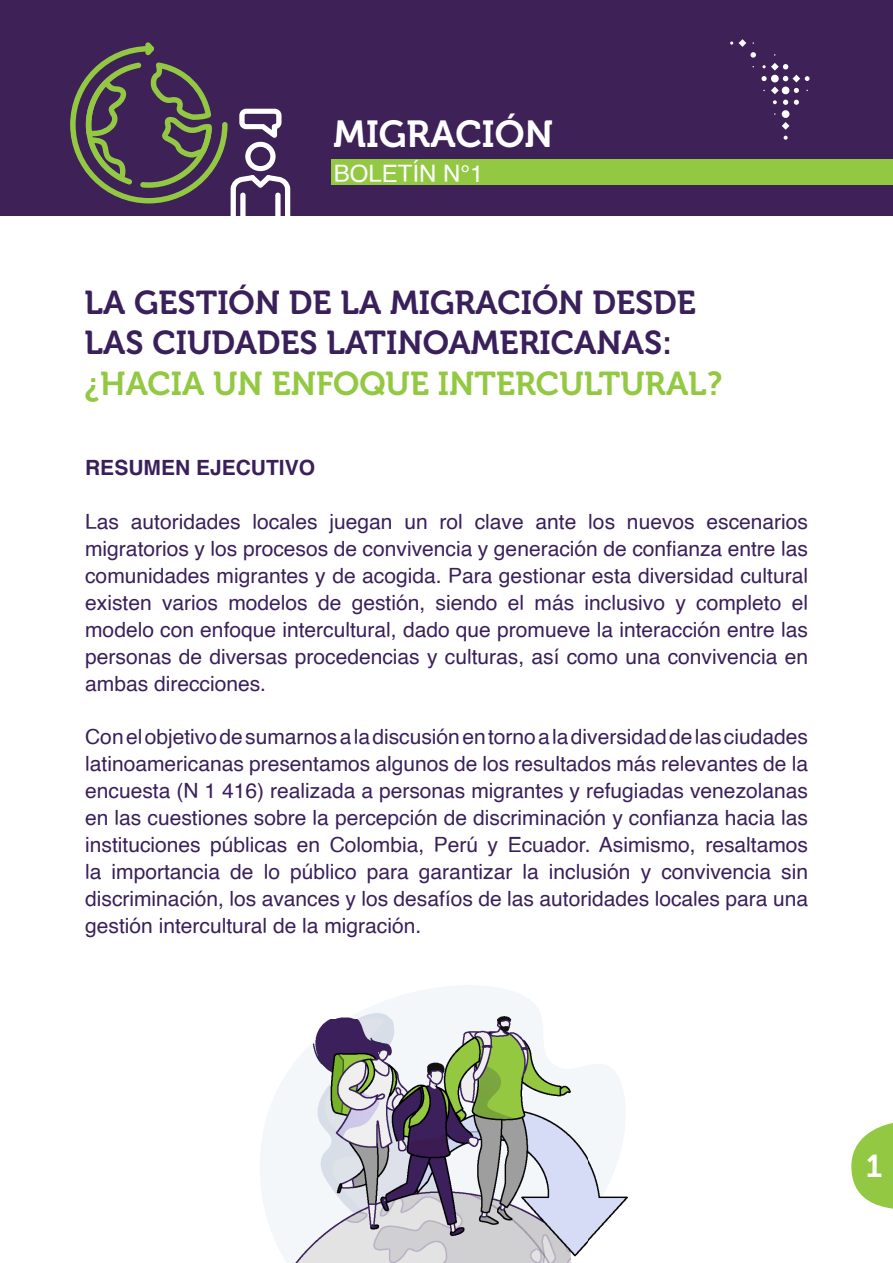
<style>
.page{position:relative;width:893px;height:1263px;background:#fff}
.page>*{position:absolute;margin:0;border:0;box-sizing:border-box;transform-origin:0 0}
.t1{font:37.5px "Museo 700";color:#fff}
.t2{font:33px "Museo 700";color:#3a205a}
.t3{font:33px "Museo 700";color:#93c842}
.t4{font:31.5px "Museo 700";color:#fff}
.t5{font:24px "Helvetica";color:#fff}
.t6{font:21px/27px "Helvetica";color:#3a205a;text-align:justify}
.t7{font:700 21px "Helvetica";color:#3a205a}
</style>
<div class="page">
<svg style="left:851px;top:1123px;width:42px;height:86px"></svg>
<div style="left:0;top:0;width:893px;height:215px;background:#3d2157"></div>
<div style="left:782px;top:110px;width:7px;height:8px;background:#fff;border-radius:50%"></div>
<svg style="left:784px;top:136px;width:4px;height:4px"></svg>
<svg style="left:773px;top:100px;width:4px;height:4px"></svg>
<svg style="left:783px;top:100px;width:5px;height:5px"></svg>
<svg style="left:794px;top:100px;width:5px;height:5px"></svg>
<svg style="left:782px;top:122px;width:7px;height:8px"></svg>
<svg style="left:739px;top:39px;width:71px;height:55px"></svg>
<svg style="left:70px;top:42px;width:220px;height:174px"></svg>
<div style="left:332px;top:159px;width:561px;height:26px;background:#93c842"></div>
<img style="left:260px;top:1018px;width:368px;height:245px">
<img style="left:338px;top:985px;width:204px;height:33px">
<p class="t1" style="left:333px;top:113px;width:221px">MIGRACIÓN</p>
<p class="t5" style="left:334px;top:155px;width:151px">BOLETÍN N°1</p>
<p class="t2" style="left:85px;top:284px;width:613px">LA GESTIÓN DE LA MIGRACIÓN DESDE</p>
<p class="t2" style="left:85px;top:325px;width:589px">LAS CIUDADES LATINOAMERICANAS:</p>
<p class="t3" style="left:85px;top:365px;width:639px">¿HACIA UN ENFOQUE INTERCULTURAL?</p>
<p class="t7" style="left:85px;top:450px;width:231px">RESUMEN EJECUTIVO</p>
<p class="t6" style="left:85px;top:508px;width:724px">Las autoridades locales juegan un rol clave ante los nuevos escenarios migratorios y los procesos de convivencia y generación de confianza entre las comunidades migrantes y de acogida. Para gestionar esta diversidad cultural existen varios modelos de gestión, siendo el más inclusivo y completo el modelo con enfoque intercultural, dado que promueve la interacción entre las personas de diversas procedencias y culturas, así como una convivencia en ambas direcciones.</p>
<p class="t6" style="left:85px;top:724px;width:724px">Con el objetivo de sumarnos a la discusión en torno a la diversidad de las ciudades latinoamericanas presentamos algunos de los resultados más relevantes de la encuesta (N 1 416) realizada a personas migrantes y refugiadas venezolanas en las cuestiones sobre la percepción de discriminación y confianza hacia las instituciones públicas en Colombia, Perú y Ecuador. Asimismo, resaltamos la importancia de lo público para garantizar la inclusión y convivencia sin discriminación, los avances y los desafíos de las autoridades locales para una gestión intercultural de la migración.</p>
<h3 class="t4" style="left:866px;top:1149px;width:18px">1</h3>
</div>
